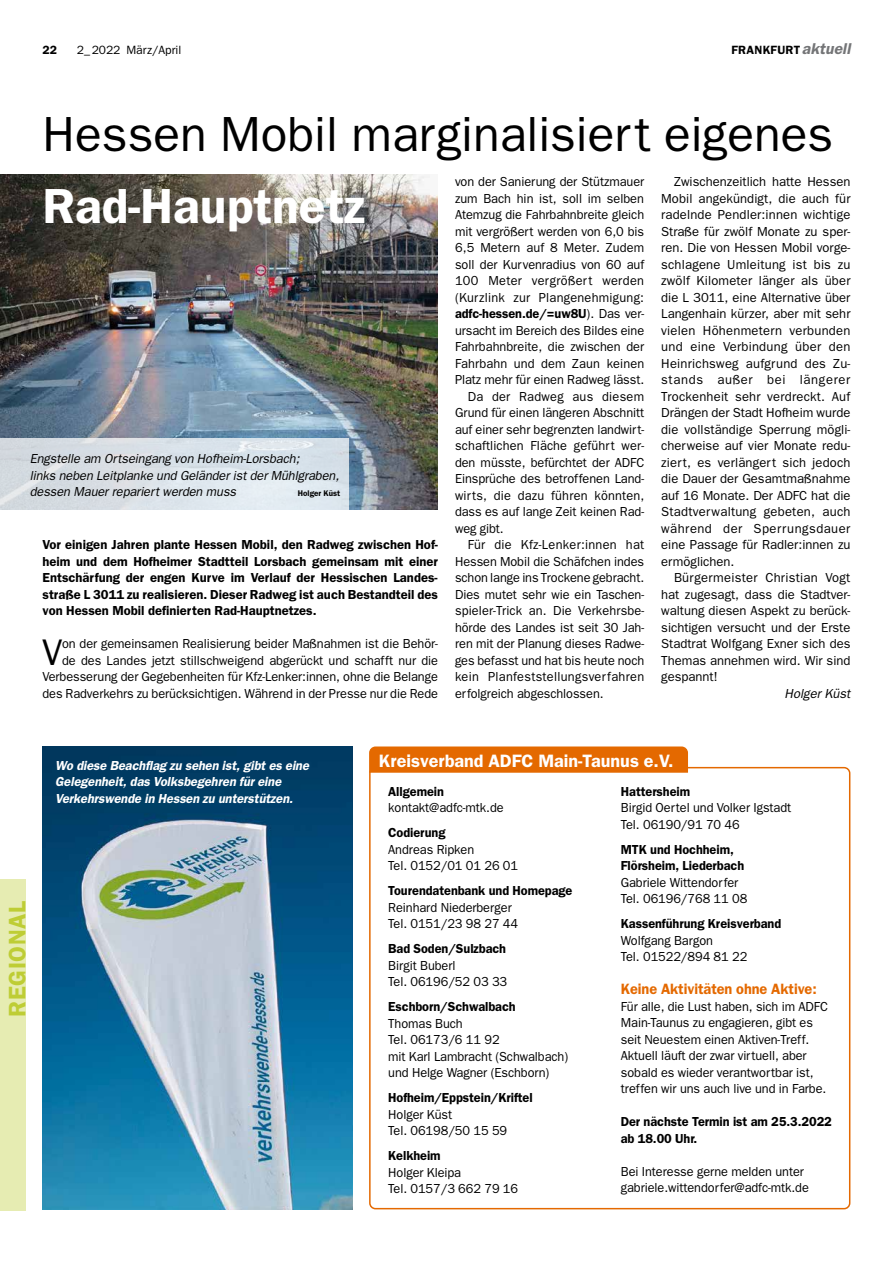
<style>
.page{position:relative;width:893px;height:1263px;background:#fff}
.page>*{position:absolute;margin:0;border:0;box-sizing:border-box;transform-origin:0 0}
.t1{font:49.5px "Franklin Gothic";color:#000}
.t2{font:600 49.5px "Franklin Gothic";color:#fff}
.t3{font:37.2px "Franklin Gothic";color:#000}
.t4{font:600 24px "Franklin Gothic";letter-spacing:.025em;color:#becd35}
.t5{font:600 18px "Franklin Gothic";color:#fff}
.t6{font:600 15px "Franklin Gothic";letter-spacing:-.005em;color:#e46900}
.t7{font:13.2px/16.5px "Franklin Gothic";letter-spacing:-.005em;color:#000}
.t8{font:600 13.2px/16.5px "Franklin Gothic";letter-spacing:-.005em;color:#000}
.t9{font:italic 13.2px/16.5px "Franklin Gothic";letter-spacing:-.005em;color:#000}
.t10{font:italic 600 13.2px/16.5px "Franklin Gothic";letter-spacing:-.005em;color:#fff}
.t11{font:13.2px "Franklin Gothic";letter-spacing:.02em;color:#000}
.t12{font:13.2px "Franklin Gothic";letter-spacing:.025em;color:#000}
.t13{font:600 12px "Franklin Gothic";letter-spacing:.025em;color:#000}
.t14{font:12px "Franklin Gothic";color:#000}
.t15{font:600 8.25px "Franklin Gothic";color:#000}
.s1{font-style:italic;font-size:15.75px;color:#747577}
.s2{font-weight:400}
</style>
<div class="page">
<img style="left:0;top:174px;width:438px;height:336px">
<div style="left:0;top:439px;width:349px;height:71px;background:linear-gradient(to right,#d5dadf,#dee9f1)"></div>
<div style="left:0;top:879px;width:26px;height:332px;background:#e6ecb2"></div>
<div style="left:369px;top:767px;width:481px;height:442px;border:2px solid #e46900;border-radius:6px"></div>
<svg style="left:369px;top:746px;width:319px;height:27px;background:#e46d07"></svg>
<img style="left:43px;top:746px;width:310px;height:464px">
<p class="t13" style="left:43px;top:43px;width:16px">22</p>
<p class="t14" style="left:77px;top:43px;width:106px">2_2022 März/April</p>
<p class="t13" style="left:731px;top:43px;width:120px">FRANKFURT<span class="s1">aktuell</span></p>
<h1 class="t1" style="left:43px;top:105px;width:792px">Hessen Mobil marginalisiert eigenes</h1>
<h1 class="t2" style="left:43px;top:176px;width:324px">Rad-Hauptnetz</h1>
<p class="t7" style="left:455px;top:173px;width:191px">von der Sanierung der Stützmauer</p>
<p class="t7" style="left:455px;top:190px;width:191px">zum Bach hin ist, soll im selben</p>
<p class="t7" style="left:455px;top:206px;width:191px">Atemzug die Fahrbahnbreite gleich</p>
<p class="t7" style="left:455px;top:223px;width:191px">mit vergrößert werden von 6,0 bis</p>
<p class="t7" style="left:455px;top:239px;width:191px">6,5 Metern auf 8 Meter. Zudem</p>
<p class="t7" style="left:455px;top:256px;width:191px">soll der Kurvenradius von 60 auf</p>
<p class="t12" style="left:455px;top:273px;width:191px">100 Meter vergrößert werden</p>
<p class="t11" style="left:455px;top:290px;width:191px">(Kurzlink zur Plangenehmigung:</p>
<p class="t8" style="left:455px;top:305px;width:191px">adfc-hessen.de/=uw8U<span class="s2">). Das ver-</span></p>
<p class="t7" style="left:455px;top:322px;width:191px">ursacht im Bereich des Bildes eine</p>
<p class="t7" style="left:455px;top:338px;width:191px">Fahrbahnbreite, die zwischen der</p>
<p class="t7" style="left:455px;top:355px;width:191px">Fahrbahn und dem Zaun keinen</p>
<p class="t7" style="left:455px;top:371px;width:191px">Platz mehr für einen Radweg lässt.</p>
<p class="t11" style="left:468px;top:389px;width:178px">Da der Radweg aus diesem</p>
<p class="t7" style="left:455px;top:404px;width:191px">Grund für einen längeren Abschnitt</p>
<p class="t7" style="left:455px;top:421px;width:191px">auf einer sehr begrenzten landwirt-</p>
<p class="t7" style="left:455px;top:437px;width:191px">schaftlichen Fläche geführt wer-</p>
<p class="t7" style="left:455px;top:454px;width:191px">den müsste, befürchtet der ADFC</p>
<p class="t7" style="left:455px;top:470px;width:191px">Einsprüche des betroffenen Land-</p>
<p class="t7" style="left:455px;top:487px;width:191px">wirts, die dazu führen könnten,</p>
<p class="t7" style="left:455px;top:503px;width:191px">dass es auf lange Zeit keinen Rad-</p>
<p class="t7" style="left:455px;top:520px;width:50px">weg gibt.</p>
<p class="t11" style="left:468px;top:537px;width:178px">Für die Kfz-Lenker:innen hat</p>
<p class="t7" style="left:455px;top:553px;width:191px">Hessen Mobil die Schäfchen indes</p>
<p class="t7" style="left:455px;top:569px;width:191px">schon lange ins Trockene gebracht.</p>
<p class="t7" style="left:455px;top:586px;width:191px">Dies mutet sehr wie ein Taschen-</p>
<p class="t7" style="left:455px;top:602px;width:191px">spieler-Trick an. Die Verkehrsbe-</p>
<p class="t7" style="left:455px;top:619px;width:191px">hörde des Landes ist seit 30 Jah-</p>
<p class="t7" style="left:455px;top:635px;width:191px">ren mit der Planung dieses Radwe-</p>
<p class="t7" style="left:455px;top:652px;width:191px">ges befasst und hat bis heute noch</p>
<p class="t11" style="left:455px;top:669px;width:191px">kein Planfeststellungsverfahren</p>
<p class="t7" style="left:455px;top:685px;width:150px">erfolgreich abgeschlossen.</p>
<p class="t7" style="left:661px;top:173px;width:191px;text-align:justify;text-indent:13px">Zwischenzeitlich hatte Hessen Mobil angekündigt, die auch für radelnde Pendler:innen wichtige Straße für zwölf Monate zu sper&shy;ren. Die von Hessen Mobil vorge&shy;schlagene Umleitung ist bis zu zwölf Kilometer länger als über die L 3011, eine Alternative über Langenhain kürzer, aber mit sehr vielen Höhenmetern verbunden und eine Verbindung über den Heinrichsweg aufgrund des Zu&shy;stands außer bei längerer Trockenheit sehr verdreckt. Auf Drängen der Stadt Hofheim wurde die vollständige Sperrung mögli&shy;cherweise auf vier Monate redu&shy;ziert, es verlängert sich jedoch die Dauer der Gesamtmaßnahme auf 16 Monate. Der ADFC hat die Stadtverwaltung gebeten, auch während der Sperrungsdauer eine Passage für Radler:innen zu ermöglichen.</p>
<p class="t7" style="left:661px;top:569px;width:191px;text-align:justify;text-indent:13px">Bürgermeister Christian Vogt hat zugesagt, dass die Stadtver&shy;waltung diesen Aspekt zu berück&shy;sichtigen versucht und der Erste Stadtrat Wolfgang Exner sich des Themas annehmen wird. Wir sind gespannt!</p>
<p class="t9" style="left:785px;top:685px;width:67px">Holger Küst</p>
<p class="t9" style="left:30px;top:450px;width:311px">Engstelle am Ortseingang von Hofheim-Lorsbach;<br>links neben Leitplanke und Geländer ist der Mühlgraben, dessen Mauer repariert werden muss</p>
<p class="t15" style="left:298px;top:488px;width:44px">Holger Küst</p>
<p class="t8" style="left:43px;top:536px;width:397px;text-align:justify">Vor einigen Jahren plante Hessen Mobil, den Radweg zwischen Hof&shy;heim und dem Hofheimer Stadtteil Lorsbach gemeinsam mit einer Entschärfung der engen Kurve im Verlauf der Hessischen Landes&shy;straße L 3011 zu realisieren. Dieser Radweg ist auch Bestandteil des von Hessen Mobil definierten Rad-Hauptnetzes.</p>
<h2 class="t3" style="left:42px;top:631px;width:22px">V</h2>
<p class="t7" style="left:43px;top:635px;width:397px;text-align:right">on der gemeinsamen Realisierung beider Maßnahmen ist die Behör-<br>de des Landes jetzt stillschweigend abgerückt und schafft nur die Verbesserung der Gegebenheiten für Kfz-Lenker:innen, ohne die Belange des Radverkehrs zu berücksichtigen. Während in der Presse nur die Rede</p>
<h3 class="t4" style="left:3px;top:1017px;width:118px;rotate:-90deg">REGIONAL</h3>
<p class="t10" style="left:55px;top:757px;width:255px">Wo diese Beachflag zu sehen ist, gibt es eine</p>
<h3 class="t5" style="left:379px;top:750px;width:296px">Kreisverband ADFC Main-Taunus e.V.</h3>
<p class="t10" style="left:55px;top:773px;width:239px">Gelegenheit, das Volksbegehren für eine<br>Verkehrswende in Hessen zu unterstützen.</p>
<p class="t8" style="left:388px;top:782px;width:57px">Allgemein</p>
<p class="t7" style="left:388px;top:799px;width:117px">kontakt@adfc-mtk.de</p>
<p class="t8" style="left:388px;top:824px;width:59px">Codierung</p>
<p class="t7" style="left:388px;top:841px;width:131px">Andreas Ripken<br>Tel. 0152/01 01 26 01</p>
<p class="t8" style="left:388px;top:882px;width:186px">Tourendatenbank und Homepage</p>
<p class="t7" style="left:388px;top:899px;width:131px">Reinhard Niederberger<br>Tel. 0151/23 98 27 44</p>
<p class="t8" style="left:388px;top:940px;width:119px">Bad Soden/Sulzbach</p>
<p class="t7" style="left:388px;top:957px;width:120px">Birgit Buberl<br>Tel. 06196/52 03 33</p>
<p class="t8" style="left:388px;top:998px;width:129px">Eschborn/Schwalbach</p>
<p class="t7" style="left:388px;top:1015px;width:182px">Thomas Buch<br>Tel. 06173/6 11 92<br>mit Karl Lambracht (Schwalbach) und Helge Wagner (Eschborn)</p>
<p class="t8" style="left:388px;top:1089px;width:146px">Hofheim/Eppstein/Kriftel</p>
<p class="t7" style="left:388px;top:1106px;width:120px">Holger Küst<br>Tel. 06198/50 15 59</p>
<p class="t8" style="left:388px;top:1147px;width:54px">Kelkheim</p>
<p class="t7" style="left:388px;top:1164px;width:131px">Holger Kleipa<br>Tel. 0157/3 662 79 16</p>
<p class="t8" style="left:621px;top:782px;width:71px">Hattersheim</p>
<p class="t7" style="left:621px;top:799px;width:172px">Birgid Oertel und Volker Igstadt<br>Tel. 06190/91 70 46</p>
<p class="t8" style="left:621px;top:840px;width:125px">MTK und Hochheim,<br>Flörsheim, Liederbach</p>
<p class="t7" style="left:621px;top:874px;width:128px">Gabriele Wittendorfer<br>Tel. 06196/768 11 08</p>
<p class="t8" style="left:621px;top:915px;width:162px">Kassenführung Kreisverband</p>
<p class="t7" style="left:621px;top:932px;width:128px">Wolfgang Bargon<br>Tel. 01522/894 81 22</p>
<p class="t6" style="left:621px;top:980px;width:197px">Keine Aktivitäten ohne Aktive:</p>
<p class="t7" style="left:621px;top:998px;width:209px">Für alle, die Lust haben, sich im ADFC Main-Taunus zu engagieren, gibt es seit Neuestem einen Aktiven-Treff.<br>Aktuell läuft der zwar virtuell, aber sobald es wieder verantwortbar ist, treffen wir uns auch live und in Farbe.</p>
<p class="t8" style="left:621px;top:1113px;width:213px">Der nächste Termin ist am 25.3.2022 ab 18.00 Uhr.</p>
<p class="t7" style="left:621px;top:1162px;width:190px">Bei Interesse gerne melden unter gabriele.wittendorfer@adfc-mtk.de</p>
</div>
